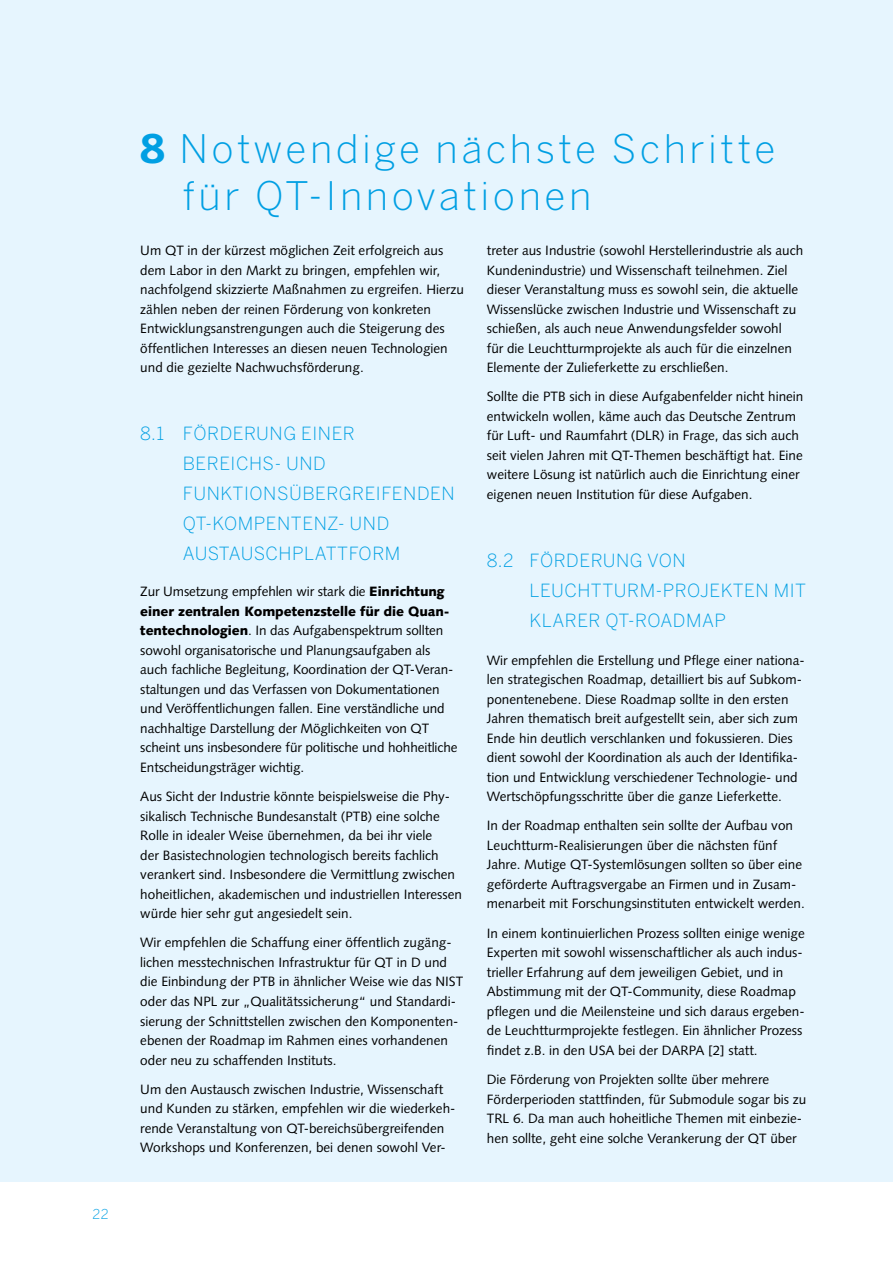
<style>
.page{position:relative;width:893px;height:1263px;background:#fff}
.page>*{position:absolute;margin:0;border:0;box-sizing:border-box;transform-origin:0 0}
.t1{font:300 39px/46.8px "Benton Sans";letter-spacing:.09em;color:#009fe3}
.t2{font:300 18px/30px "Benton Sans";letter-spacing:.03em;color:#009fe3}
.t3{font:13.5px/19.5px "Syntax LT Std";color:#000}
.t4{font:300 13.5px "Benton Sans";color:#009fe3}
.s1{font-weight:700}
.s2{font-weight:900}
</style>
<div class="page">
<div style="left:0;top:0;width:893px;height:1181px;background:#e6f5fe"></div>
<p class="t4" style="left:92px;top:1206px;width:18px">22</p>
<p class="t1" style="left:183px;top:125px;width:594px;text-indent:-43px"><span class="s1">8</span> Notwendige nächste Schritte für QT-Innovationen</p>
<p class="t3" style="left:140px;top:241px;width:325px">Um QT in der kürzest möglichen Zeit erfolgreich aus dem Labor in den Markt zu bringen, empfehlen wir, nachfolgend skizzierte Maßnahmen zu ergreifen. Hierzu zählen neben der reinen Förderung von konkreten Entwicklungsanstrengungen auch die Steigerung des öffentlichen Interesses an diesen neuen Technologien und die gezielte Nachwuchsförderung.</p>
<p class="t3" style="left:487px;top:241px;width:318px">treter aus Industrie (sowohl Herstellerindustrie als auch Kundenindustrie) und Wissenschaft teilnehmen. Ziel dieser Veranstaltung muss es sowohl sein, die aktuelle Wissenslücke zwischen Industrie und Wissenschaft zu schießen, als auch neue Anwendungsfelder sowohl<br>für die Leuchtturmprojekte als auch für die einzelnen Elemente der Zulieferkette zu erschließen.</p>
<p class="t3" style="left:487px;top:387px;width:318px">Sollte die PTB sich in diese Aufgabenfelder nicht hinein entwickeln wollen, käme auch das Deutsche Zentrum für Luft- und Raumfahrt (DLR) in Frage, das sich auch seit vielen Jahren mit QT-Themen beschäftigt hat. Eine weitere Lösung ist natürlich auch die Einrichtung einer eigenen neuen Institution für diese Aufgaben.</p>
<h2 class="t2" style="left:183px;top:419px;width:273px;text-indent:-43px">8.1 FÖRDERUNG EINER<br>BEREICHS- UND<br>FUNKTIONSÜBERGREIFENDEN<br>QT-KOMPENTENZ- UND<br>AUSTAUSCHPLATTFORM</h2>
<p class="t3" style="left:140px;top:582px;width:319px">Zur Umsetzung empfehlen wir stark die <span class="s2">Einrichtung einer zentralen Kompetenzstelle für die Quan&shy;tentechnologien</span>. In das Aufgabenspektrum sollten sowohl organisatorische und Planungsaufgaben als auch fachliche Begleitung, Koordination der QT-Veran&shy;staltungen und das Verfassen von Dokumentationen und Veröffentlichungen fallen. Eine verständliche und nachhaltige Darstellung der Möglichkeiten von QT scheint uns insbesondere für politische und hohheitliche Entscheidungsträger wichtig.</p>
<p class="t3" style="left:140px;top:787px;width:323px">Aus Sicht der Industrie könnte beispielsweise die Phy&shy;sikalisch Technische Bundesanstalt (PTB) eine solche Rolle in idealer Weise übernehmen, da bei ihr viele<br>der Basistechnologien technologisch bereits fachlich verankert sind. Insbesondere die Vermittlung zwischen hoheitlichen, akademischen und industriellen Interessen würde hier sehr gut angesiedelt sein.</p>
<p class="t3" style="left:140px;top:933px;width:324px">Wir empfehlen die Schaffung einer öffentlich zugäng&shy;lichen messtechnischen Infrastruktur für QT in D und die Einbindung der PTB in ähnlicher Weise wie das NIST oder das NPL zur „Qualitätssicherung“ und Standardi&shy;sierung der Schnittstellen zwischen den Komponenten&shy;ebenen der Roadmap im Rahmen eines vorhandenen oder neu zu schaffenden Instituts.</p>
<p class="t3" style="left:140px;top:1079px;width:317px">Um den Austausch zwischen Industrie, Wissenschaft und Kunden zu stärken, empfehlen wir die wiederkeh&shy;rende Veranstaltung von QT-bereichsübergreifenden Workshops und Konferenzen, bei denen sowohl Ver-</p>
<h2 class="t2" style="left:529px;top:545px;width:278px;text-indent:-43px">8.2 FÖRDERUNG VON<br>LEUCHTTURM-PROJEKTEN MIT<br>KLARER QT-ROADMAP</h2>
<p class="t3" style="left:487px;top:650px;width:319px">Wir empfehlen die Erstellung und Pflege einer nationa&shy;len strategischen Roadmap, detailliert bis auf Subkom&shy;ponentenebene. Diese Roadmap sollte in den ersten Jahren thematisch breit aufgestellt sein, aber sich zum Ende hin deutlich verschlanken und fokussieren. Dies dient sowohl der Koordination als auch der Identifika&shy;tion und Entwicklung verschiedener Technologie- und Wertschöpfungsschritte über die ganze Lieferkette.</p>
<p class="t3" style="left:487px;top:816px;width:319px">In der Roadmap enthalten sein sollte der Aufbau von Leuchtturm-Realisierungen über die nächsten fünf Jahre. Mutige QT-Systemlösungen sollten so über eine geförderte Auftragsvergabe an Firmen und in Zusam&shy;menarbeit mit Forschungsinstituten entwickelt werden.</p>
<p class="t3" style="left:487px;top:923px;width:319px">In einem kontinuierlichen Prozess sollten einige wenige Experten mit sowohl wissenschaftlicher als auch indus&shy;trieller Erfahrung auf dem jeweiligen Gebiet, und in Abstimmung mit der QT-Community, diese Roadmap pflegen und die Meilensteine und sich daraus ergeben&shy;de Leuchtturmprojekte festlegen. Ein ähnlicher Prozess findet z.B. in den USA bei der DARPA [2] statt.</p>
<p class="t3" style="left:487px;top:1069px;width:321px">Die Förderung von Projekten sollte über mehrere Förderperioden stattfinden, für Submodule sogar bis zu TRL 6. Da man auch hoheitliche Themen mit einbezie&shy;hen sollte, geht eine solche Verankerung der QT über</p>
</div>
